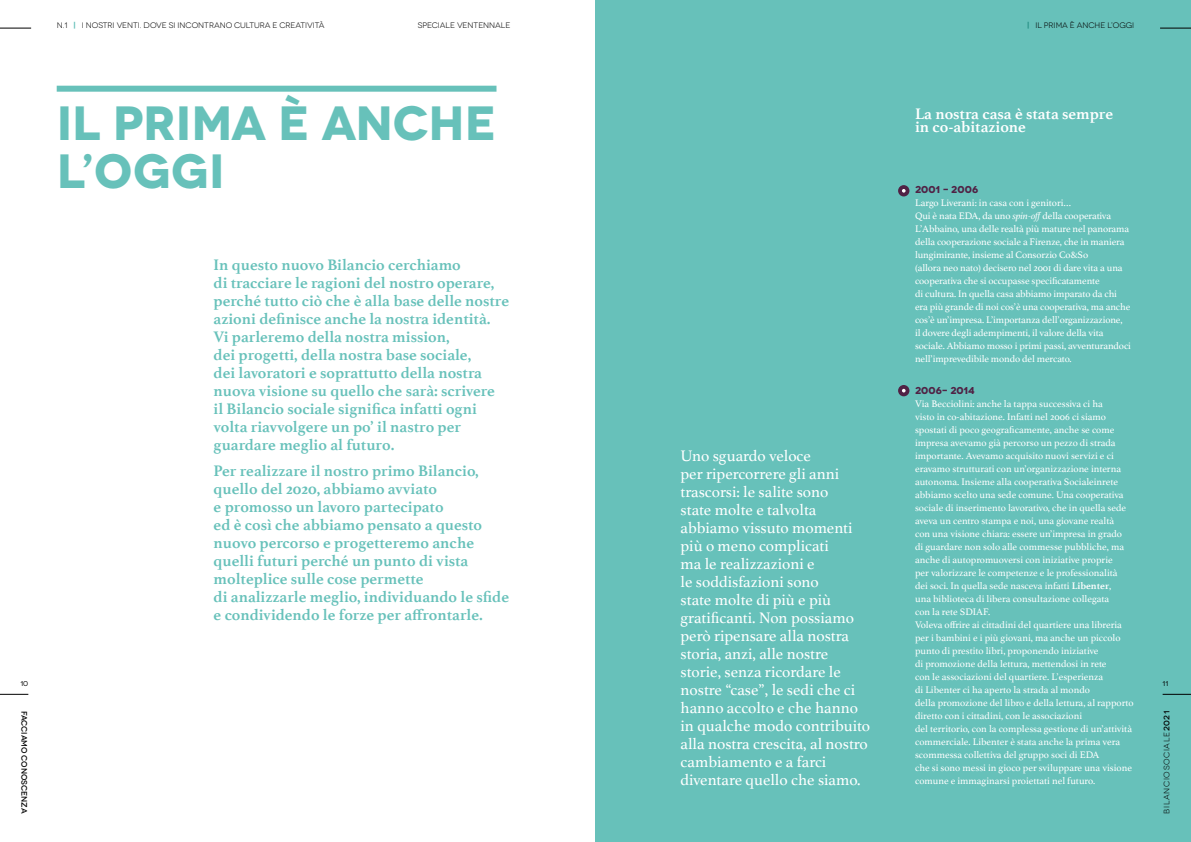
<style>
.page{position:relative;width:1191px;height:842px;background:#fff}
.page>*{position:absolute;margin:0;border:0;box-sizing:border-box;transform-origin:0 0}
.t1{font:700 48px/48px "Novecentowide";color:#67c1ba}
.t2{font:700 16px/18px "Athelas";color:#67c1ba}
.t3{font:16px/18px "Athelas";color:#fff}
.t4{font:700 16px/13px "Athelas";color:#fff}
.t5{font:10px/13px "Athelas";color:#fff}
.t6{font:700 10px "Novecentowide";color:#502245}
.t7{font:8px "Novecentowide";color:#000}
.t8{font:8px "Novecentowide";letter-spacing:.075em;color:#000}
.t9{font:500 8px "Novecentowide";letter-spacing:-.01em;color:#000}
.t10{font:7px "Novecentowide";color:#000}
.s1{font-weight:700;color:#67c1ba}
.s2{font-style:italic}
.s3{font-weight:700}
.s4{font-weight:500}
</style>
<div class="page">
<svg style="left:0;top:694px;width:28px;height:1px"></svg>
<hr style="left:0;top:28px;width:31px;height:1px;background:#000">
<div style="left:57px;top:86px;width:439px;height:6px;background:#67c1ba"></div>
<div style="left:595px;top:0;width:596px;height:842px;background:#67c1ba"></div>
<div style="left:898px;top:185px;width:11px;height:11px;background:#502245;border-radius:50%"></div>
<svg style="left:902px;top:189px;width:3px;height:4px"></svg>
<svg style="left:898px;top:385px;width:11px;height:11px"></svg>
<p class="t7" style="left:57px;top:21px;width:269px">N.1 <span class="s1">|</span> I NOSTRI VENTI. DOVE SI INCONTRANO CULTURA E CREATIVITÀ</p>
<p class="t7" style="left:418px;top:21px;width:94px">SPECIALE VENTENNALE</p>
<p class="t7" style="left:1027px;top:21px;width:109px"><span class="s1">|</span> IL PRIMA È ANCHE L’OGGI</p>
<h1 class="t1" style="left:57px;top:99px;width:441px">IL PRIMA È ANCHE<br>L’OGGI</h1>
<h2 class="t4" style="left:915px;top:107px;width:200px">La nostra casa è stata sempre in co-abitazione</h2>
<p class="t6" style="left:915px;top:183px;width:65px">2001 - 2006</p>
<p class="t5" style="left:915px;top:196px;width:217px">Largo Liverani: in casa con i genitori…<br>Qui è nata EDA, da uno <span class="s2">spin-off</span> della cooperativa L’Abbaino, una delle realtà più mature nel panorama della cooperazione sociale a Firenze, che in maniera lungimirante, insieme al Consorzio Co&amp;So<br>(allora neo nato) decisero nel 2001 di dare vita a una cooperativa che si occupasse specificatamente<br>di cultura. In quella casa abbiamo imparato da chi era più grande di noi cos’è una cooperativa, ma anche cos’è un’impresa. L’importanza dell’organizzazione,<br>il dovere degli adempimenti, il valore della vita sociale. Abbiamo mosso i primi passi, avventurandoci nell’imprevedibile mondo del mercato.</p>
<p class="t6" style="left:915px;top:384px;width:61px">2006- 2014</p>
<p class="t5" style="left:915px;top:397px;width:220px">Via Becciolini: anche la tappa successiva ci ha<br>visto in co-abitazione. Infatti nel 2006 ci siamo spostati di poco geograficamente, anche se come impresa avevamo già percorso un pezzo di strada importante. Avevamo acquisito nuovi servizi e ci eravamo strutturati con un’organizzazione interna autonoma. Insieme alla cooperativa Socialeinrete abbiamo scelto una sede comune. Una cooperativa sociale di inserimento lavorativo, che in quella sede aveva un centro stampa e noi, una giovane realtà<br>con una visione chiara: essere un’impresa in grado<br>di guardare non solo alle commesse pubbliche, ma anche di autopromuoversi con iniziative proprie<br>per valorizzare le competenze e le professionalità<br>dei soci. In quella sede nasceva infatti <span class="s3">Libenter</span>,<br>una biblioteca di libera consultazione collegata<br>con la rete SDIAF.<br>Voleva offrire ai cittadini del quartiere una libreria per i bambini e i più giovani, ma anche un piccolo punto di prestito libri, proponendo iniziative<br>di promozione della lettura, mettendosi in rete<br>con le associazioni del quartiere. L’esperienza<br>di Libenter ci ha aperto la strada al mondo<br>della promozione del libro e della lettura, al rapporto diretto con i cittadini, con le associazioni<br>del territorio, con la complessa gestione di un’attività commerciale. Libenter è stata anche la prima vera scommessa collettiva del gruppo soci di EDA<br>che si sono messi in gioco per sviluppare una visione comune e immaginarsi proiettati nel futuro.</p>
<p class="t2" style="left:214px;top:255px;width:297px">In questo nuovo Bilancio cerchiamo<br>di tracciare le ragioni del nostro operare, perché tutto ciò che è alla base delle nostre azioni definisce anche la nostra identità.<br>Vi parleremo della nostra mission,<br>dei progetti, della nostra base sociale,<br>dei lavoratori e soprattutto della nostra nuova visione su quello che sarà: scrivere<br>il Bilancio sociale significa infatti ogni volta riavvolgere un po’ il nastro per guardare meglio al futuro.</p>
<p class="t2" style="left:214px;top:462px;width:297px">Per realizzare il nostro primo Bilancio, quello del 2020, abbiamo avviato<br>e promosso un lavoro partecipato<br>ed è così che abbiamo pensato a questo nuovo percorso e progetteremo anche quelli futuri perché un punto di vista molteplice sulle cose permette<br>di analizzarle meglio, individuando le sfide e condividendo le forze per affrontarle.</p>
<p class="t3" style="left:680px;top:446px;width:191px">Uno sguardo veloce<br>per ripercorrere gli anni trascorsi: le salite sono<br>state molte e talvolta abbiamo vissuto momenti più o meno complicati<br>ma le realizzazioni e<br>le soddisfazioni sono<br>state molte di più e più gratificanti. Non possiamo però ripensare alla nostra storia, anzi, alle nostre storie, senza ricordare le nostre “case”, le sedi che ci hanno accolto e che hanno in qualche modo contribuito alla nostra crescita, al nostro cambiamento e a farci diventare quello che siamo.</p>
<p class="t10" style="left:20px;top:680px;width:9px">10</p>
<p class="t10" style="left:1162px;top:680px;width:7px">11</p>
<p class="t9" style="left:29px;top:711px;width:104px;rotate:90deg">facciamo conoscenza</p>
<p class="t8" style="left:1162px;top:814px;width:104px;rotate:-90deg">BILANCIOSOCIALE<span class="s4">2021</span></p>
</div>
